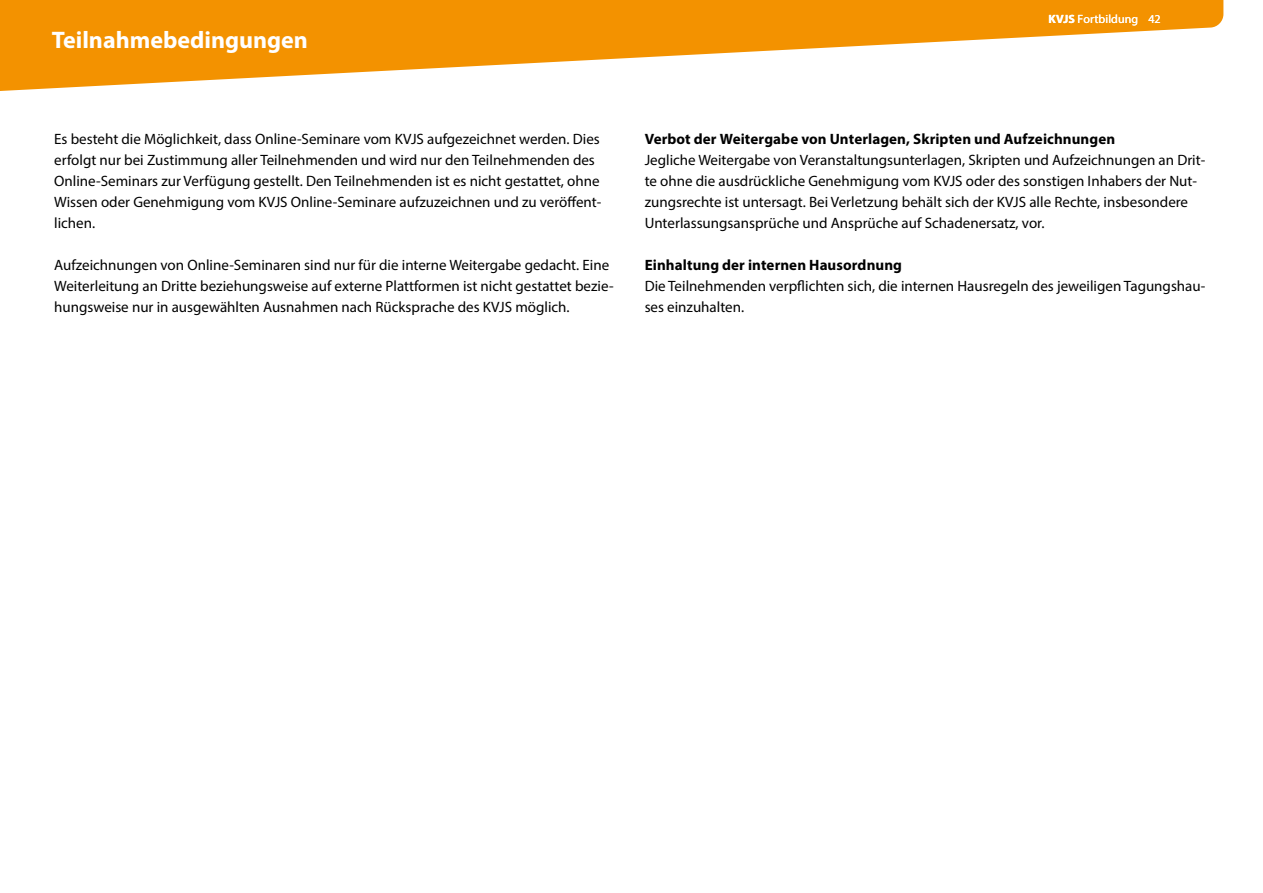
<style>
.page{position:relative;width:1263px;height:893px;background:#fff}
.page>*{position:absolute;margin:0;border:0;box-sizing:border-box;transform-origin:0 0}
.t1{font:700 24px "Myriad Pro";color:#fff}
.id235{font:15px/21px "Myriad Pro";color:#000}
.id245{font:700 15px "Myriad Pro";letter-spacing:.005em;color:#000}
.t2{font:12px "Myriad Pro";letter-spacing:.005em;color:#fff}
.s1{font-weight:700}
</style>
<div class="page">
<svg style="left:0;top:0;width:1223px;height:91px;fill:#f39200"></svg>
<h1 class="t1" style="left:52px;top:24px;width:258px">Teilnahmebedingungen</h1>
<p class="t2" style="left:1048px;top:12px;width:114px"><span class="s1">KVJS</span> Fortbildung 42</p>
<p class="id235" style="left:54px;top:129px;width:549px">Es besteht die Möglichkeit, dass Online-Seminare vom KVJS aufgezeichnet werden. Dies erfolgt nur bei Zustimmung aller Teilnehmenden und wird nur den Teilnehmenden des Online-Seminars zur Verfügung gestellt. Den Teilnehmenden ist es nicht gestattet, ohne Wissen oder Genehmigung vom KVJS Online-Seminare aufzuzeichnen und zu veröffent&shy;lichen.</p>
<p class="id235" style="left:54px;top:255px;width:561px">Aufzeichnungen von Online-Seminaren sind nur für die interne Weitergabe gedacht. Eine<br>Weiterleitung an Dritte beziehungsweise auf externe Plattformen ist nicht gestattet bezie&shy;hungsweise nur in ausgewählten Ausnahmen nach Rücksprache des KVJS möglich.</p>
<h2 class="id245" style="left:645px;top:129px;width:472px">Verbot der Weitergabe von Unterlagen, Skripten und Aufzeichnungen</h2>
<p class="id235" style="left:645px;top:150px;width:562px">Jegliche Weitergabe von Veranstaltungsunterlagen, Skripten und Aufzeichnungen an Drit&shy;te ohne die ausdrückliche Genehmigung vom KVJS oder des sonstigen Inhabers der Nut&shy;zungsrechte ist untersagt. Bei Verletzung behält sich der KVJS alle Rechte, insbesondere Unterlassungsansprüche und Ansprüche auf Schadenersatz, vor.</p>
<h2 class="id245" style="left:645px;top:255px;width:259px">Einhaltung der internen Hausordnung</h2>
<p class="id235" style="left:645px;top:276px;width:562px">Die Teilnehmenden verpflichten sich, die internen Hausregeln des jeweiligen Tagungshau&shy;ses einzuhalten.</p>
</div>
